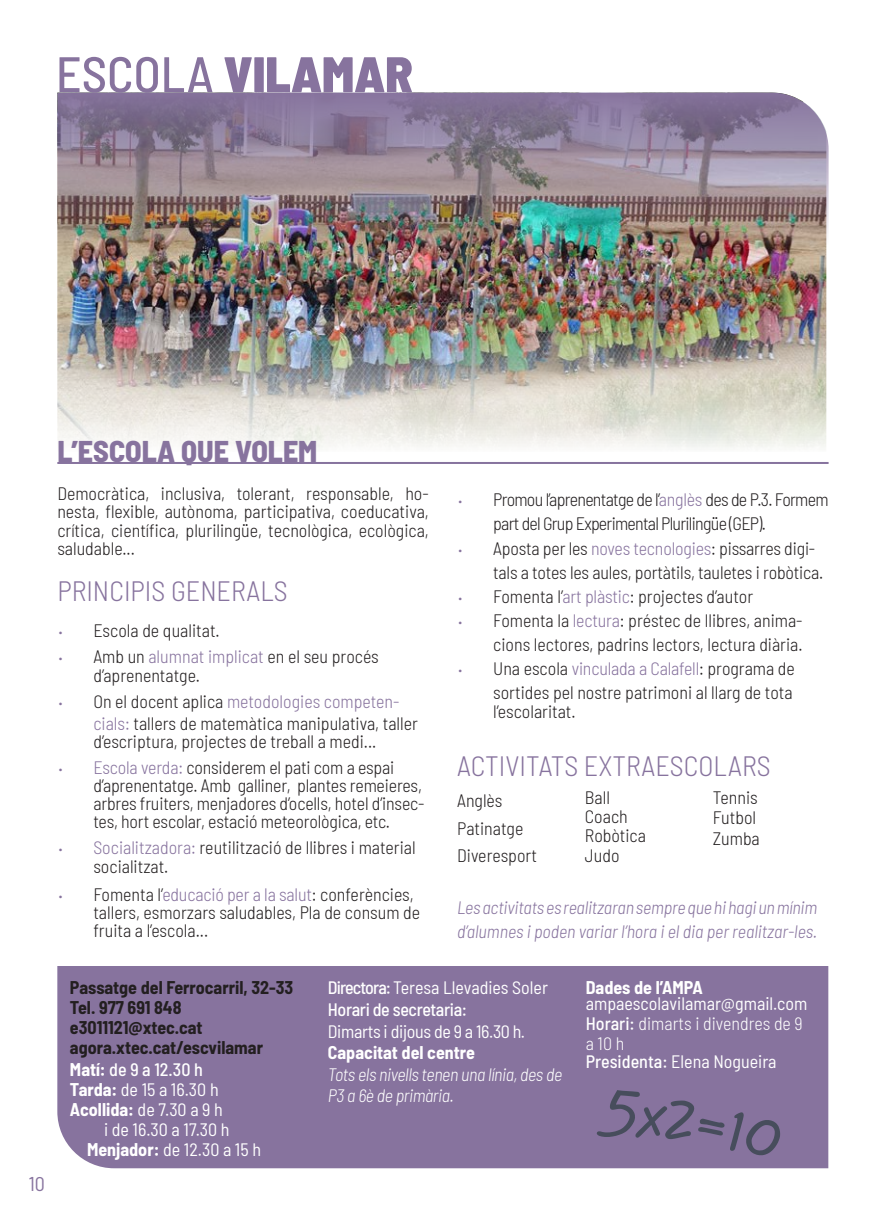
<style>
.page{position:relative;width:874px;height:1225px;background:#fff}
.page>*{position:absolute;margin:0;border:0;box-sizing:border-box;transform-origin:0 0}
.t1{font:700 66.4px "Bruno JB Std";color:#474d5c}
.Estilo_de_párrafo_1{font:900 semi-condensed 50px "Barlow";color:#87739e}
.t2{font:800 semi-condensed 30px "Barlow";color:#87739e}
.t3{font:300 semi-condensed 28px "Barlow";color:#87739e}
.t4{font:semi-condensed 20px "Barlow";color:#87739e}
.t5{font:300 semi-condensed 18px/18.2px "Barlow";color:#231f20}
.t6{font:semi-condensed 18px "Barlow";color:#fff}
.t7{font:italic 300 semi-condensed 18px/24px "Barlow";letter-spacing:-.01em;color:#87739e}
.t8{font:300 semi-condensed 18px/24.2px "Barlow";letter-spacing:-.04em;color:#231f20}
.t9{font:700 semi-condensed 18px "Barlow";color:#231f20}
.t10{font:700 semi-condensed 18px "Barlow";color:#fff}
.t11{font:italic 300 semi-condensed 18px/21.6px "Barlow";letter-spacing:-.02em;color:#fff}
.t12{font:500 semi-condensed 18px "Barlow";letter-spacing:-.02em;color:#fff}
.t13{font:300 semi-condensed 18px/20px "Barlow";color:#fff}
.t14{font:semi-condensed 18px "Barlow";letter-spacing:-.02em;color:#fff}
.s1{font-weight:500}
.s2{font-family:"Brandon Grotesque";font-stretch:normal;color:#87739e}
.s3{color:#87739e}
.s4{font-weight:700}
.s5{font-weight:400}
</style>
<div class="page">
<div style="left:57px;top:966px;width:770px;height:202px;background:#87739e"></div>
<img style="left:57px;top:400px;width:768px;height:48px">
<hr style="left:57px;top:462px;width:771px;height:2px;background:#87739e">
<img style="left:57px;top:93px;width:771px;height:307px">
<p class="Estilo_de_párrafo_1" style="left:56px;top:38px;width:358px"><span class="s1">ESCOLA</span> VILAMAR</p>
<p class="t2" style="left:57px;top:429px;width:261px">L’ESCOLA QUE VOLEM</p>
<p class="t5" style="left:57px;top:483px;width:373px;text-align:justify">Democràtica, inclusiva, tolerant, responsable, ho&shy;nesta, flexible, autònoma, participativa, coeducativa, crítica, científica, plurilingüe, tecnològica, ecològica, saludable...</p>
<p class="t3" style="left:57px;top:571px;width:231px">PRINCIPIS GENERALS</p>
<p class="t5" style="left:57px;top:620px;width:164px"><span class="s2">•</span> Escola de qualitat.</p>
<p class="t5" style="left:93px;top:646px;width:287px;text-indent:-36px"><span class="s2">•</span> Amb un <span class="s3">alumnat implicat</span> en el seu procés d’aprenentatge.</p>
<p class="t5" style="left:93px;top:689px;width:326px;line-height:21.8px;text-indent:-36px"><span class="s2">•</span> On el docent aplica <span class="s3">metodologies competen&shy;cials:</span> tallers de matemàtica manipulativa, taller</p>
<p class="t5" style="left:93px;top:730px;width:284px">d’escriptura, projectes de treball a medi...</p>
<p class="t5" style="left:93px;top:757px;width:332px;text-indent:-36px"><span class="s2">•</span> <span class="s3">Escola verda:</span> considerem el pati com a espai d’aprenentatge. Amb galliner, plantes remeieres, arbres fruiters, menjadores d’ocells, hotel d’insec&shy;tes, hort escolar, estació meteorològica, etc.</p>
<p class="t5" style="left:93px;top:837px;width:323px;text-indent:-36px"><span class="s2">•</span> <span class="s3">Socialitzadora:</span> reutilització de llibres i material socialitzat.</p>
<p class="t5" style="left:93px;top:883px;width:328px;text-indent:-36px"><span class="s2">•</span> Fomenta l’<span class="s3">educació per a la salut</span>: conferències, tallers, esmorzars saludables, Pla de consum de fruita a l’escola...</p>
<p class="t8" style="left:493px;top:486px;width:337px;text-indent:-36px"><span class="s2">•</span> Promou l’aprenentatge de l’<span class="s3">anglès</span> des de P.3. Formem part del Grup Experimental Plurilingüe (GEP).</p>
<p class="t5" style="left:493px;top:534px;width:331px;line-height:24.2px;text-indent:-36px"><span class="s2">•</span> Aposta per les <span class="s3">noves tecnologies</span>: pissarres digi&shy;tals a totes les aules, portàtils, tauletes i robòtica.</p>
<p class="t5" style="left:457px;top:586px;width:297px"><span class="s2">•</span> Fomenta l’<span class="s3">art plàstic</span>: projectes d’autor</p>
<p class="t5" style="left:457px;top:607px;width:347px;line-height:24.2px;text-align:right"><span class="s2">•</span> Fomenta la <span class="s3">lectura</span>: préstec de llibres, anima&shy;cions lectores, padrins lectors, lectura diària.</p>
<p class="t5" style="left:457px;top:655px;width:339px;line-height:24.2px;text-align:right"><span class="s2">•</span> Una escola <span class="s3">vinculada a Calafell</span>: programa de sortides pel nostre patrimoni al llarg de tota</p>
<p class="t5" style="left:493px;top:700px;width:84px">l’escolaritat.</p>
<p class="t3" style="left:457px;top:745px;width:315px">ACTIVITATS EXTRAESCOLARS</p>
<p class="t5" style="left:457px;top:790px;width:47px">Anglès</p>
<p class="t5" style="left:457px;top:817px;width:68px">Patinatge</p>
<p class="t5" style="left:457px;top:845px;width:81px">Diveresport</p>
<p class="t5" style="left:712px;top:787px;width:47px">Tennis</p>
<p class="t5" style="left:712px;top:807px;width:45px">Futbol</p>
<p class="t5" style="left:712px;top:828px;width:49px">Zumba</p>
<p class="t5" style="left:584px;top:787px;width:26px">Ball</p>
<p class="t5" style="left:584px;top:806px;width:44px">Coach</p>
<p class="t5" style="left:584px;top:825px;width:63px">Robòtica</p>
<p class="t5" style="left:584px;top:845px;width:36px">Judo</p>
<p class="t7" style="left:457px;top:894px;width:361px">Les activitats es realitzaran sempre que hi hagi un mínim d’alumnes i poden variar l’hora i el dia per realitzar-les.</p>
<p class="t4" style="left:29px;top:1169px;width:18px">10</p>
<p class="t9" style="left:70px;top:975px;width:225px">Passatge del Ferrocarril, 32-33</p>
<p class="t9" style="left:70px;top:995px;width:113px">Tel. 977 691 848</p>
<p class="t9" style="left:70px;top:1015px;width:134px">e3011121@xtec.cat</p>
<p class="t9" style="left:70px;top:1035px;width:194px">agora.xtec.cat/escvilamar</p>
<p class="t12" style="left:70px;top:1056px;width:134px"><span class="s4">Matí:</span> de 9 a 12.30 h</p>
<p class="t6" style="left:70px;top:1076px;width:150px"><span class="s4">Tarda:</span> de 15 a 16.30 h</p>
<p class="t10" style="left:70px;top:1096px;width:154px">Acollida: <span class="s5">de 7.30 a 9 h</span></p>
<p class="t6" style="left:104px;top:1116px;width:127px">i de 16.30 a 17.30 h</p>
<p class="t6" style="left:87px;top:1136px;width:175px"><span class="s4">Menjador:</span> de 12.30 a 15 h</p>
<p class="t6" style="left:328px;top:975px;width:221px"><span class="s1">Directora:</span> Teresa Llevadies Soler</p>
<p class="t12" style="left:328px;top:996px;width:141px">Horari de secretaria:</p>
<p class="t14" style="left:328px;top:1018px;width:199px">Dimarts i dijous de 9 a 16.30 h.</p>
<p class="t10" style="left:328px;top:1039px;width:148px">Capacitat del centre</p>
<p class="t11" style="left:328px;top:1062px;width:236px">Tots els nivells tenen una línia, des de<br>P3 a 6è de primària.</p>
<p class="t10" style="left:585px;top:975px;width:119px">Dades de l’AMPA</p>
<p class="t6" style="left:585px;top:991px;width:223px">ampaescolavilamar@gmail.com</p>
<p class="t13" style="left:585px;top:1012px;width:218px"><span class="s1">Horari:</span> dimarts i divendres de 9 a 10 h</p>
<p class="t6" style="left:585px;top:1049px;width:192px"><span class="s1">Presidenta:</span> Elena Nogueira</p>
<h1 class="t1" style="left:615px;top:1060px;width:181px;rotate:12deg">5x2=10</h1>
</div>
